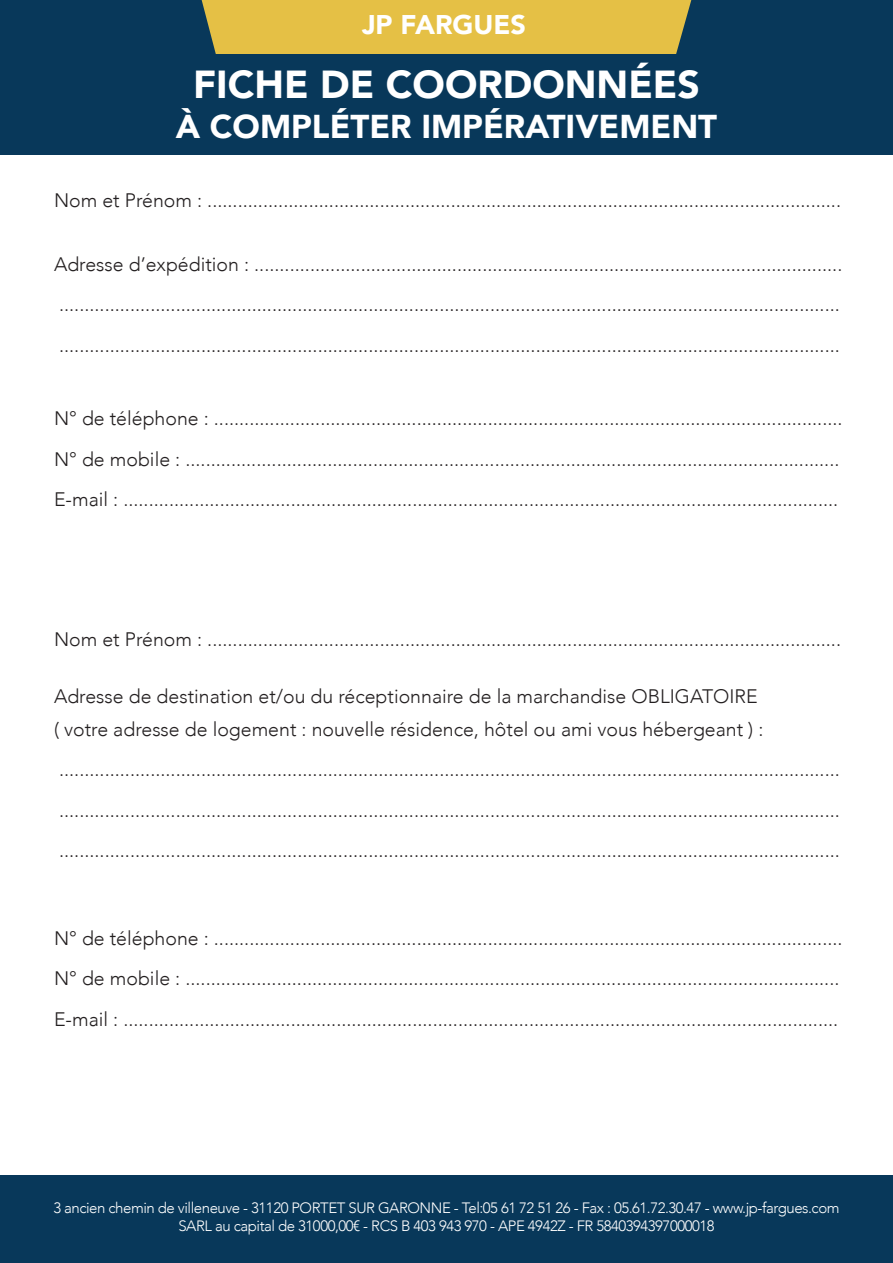
<style>
.page{position:relative;width:893px;height:1263px;background:#fff}
.page>*{position:absolute;margin:0;border:0;box-sizing:border-box;transform-origin:0 0}
.t1{font:900 39px "Avenir";color:#fff}
.t2{font:900 33px "Avenir";color:#fff}
.t3{font:900 27px "Avenir";color:#fff}
.t4{font:300 19.5px/40.5px "Avenir";color:#231f20}
.t5{font:300 15px/18px "Avenir";letter-spacing:-.03em;color:#fff;text-align:center}
</style>
<div class="page">
<div style="left:0;top:0;width:893px;height:154px;background:#08385a"></div>
<div style="left:0;top:1175px;width:893px;height:88px;background:#08385a"></div>
<div style="left:202px;top:0;width:489px;height:54px;background:#e5c045"></div>
<h3 class="t3" style="left:362px;top:2px;width:166px">JP FARGUES</h3>
<h1 class="t1" style="left:193px;top:51px;width:508px">FICHE DE COORDONNÉES</h1>
<h2 class="t2" style="left:176px;top:98px;width:543px">À COMPLÉTER IMPÉRATIVEMENT</h2>
<p class="t4" style="left:54px;top:180px;width:789px">Nom et Prénom : .............................................................................................................................</p>
<p class="t4" style="left:54px;top:244px;width:790px">Adresse d’expédition : .................................................................................................................... .......................................................................................................................................................... ..........................................................................................................................................................</p>
<p class="t4" style="left:54px;top:398px;width:790px">N° de téléphone : ............................................................................................................................<br>N° de mobile : .................................................................................................................................<br>E-mail : .............................................................................................................................................</p>
<p class="t4" style="left:54px;top:619px;width:789px">Nom et Prénom : .............................................................................................................................</p>
<p class="t4" style="left:54px;top:680px;width:711px;line-height:33px">Adresse de destination et/ou du réceptionnaire de la marchandise OBLIGATOIRE ( votre adresse de logement : nouvelle résidence, hôtel ou ami vous hébergeant ) :</p>
<p class="t4" style="left:59px;top:749px;width:782px;text-align:justify">.......................................................................................................................................................... .......................................................................................................................................................... ..........................................................................................................................................................</p>
<p class="t4" style="left:54px;top:918px;width:790px">N° de téléphone : ............................................................................................................................<br>N° de mobile : .................................................................................................................................<br>E-mail : .............................................................................................................................................</p>
<p class="t5" style="left:53px;top:1199px;width:788px">3 ancien chemin de villeneuve - 31120 PORTET SUR GARONNE - Tel:05 61 72 51 26 - Fax : 05.61.72.30.47 - www.jp-fargues.com<br>SARL au capital de 31000,00€ - RCS B 403 943 970 - APE 4942Z - FR 5840394397000018</p>
</div>
